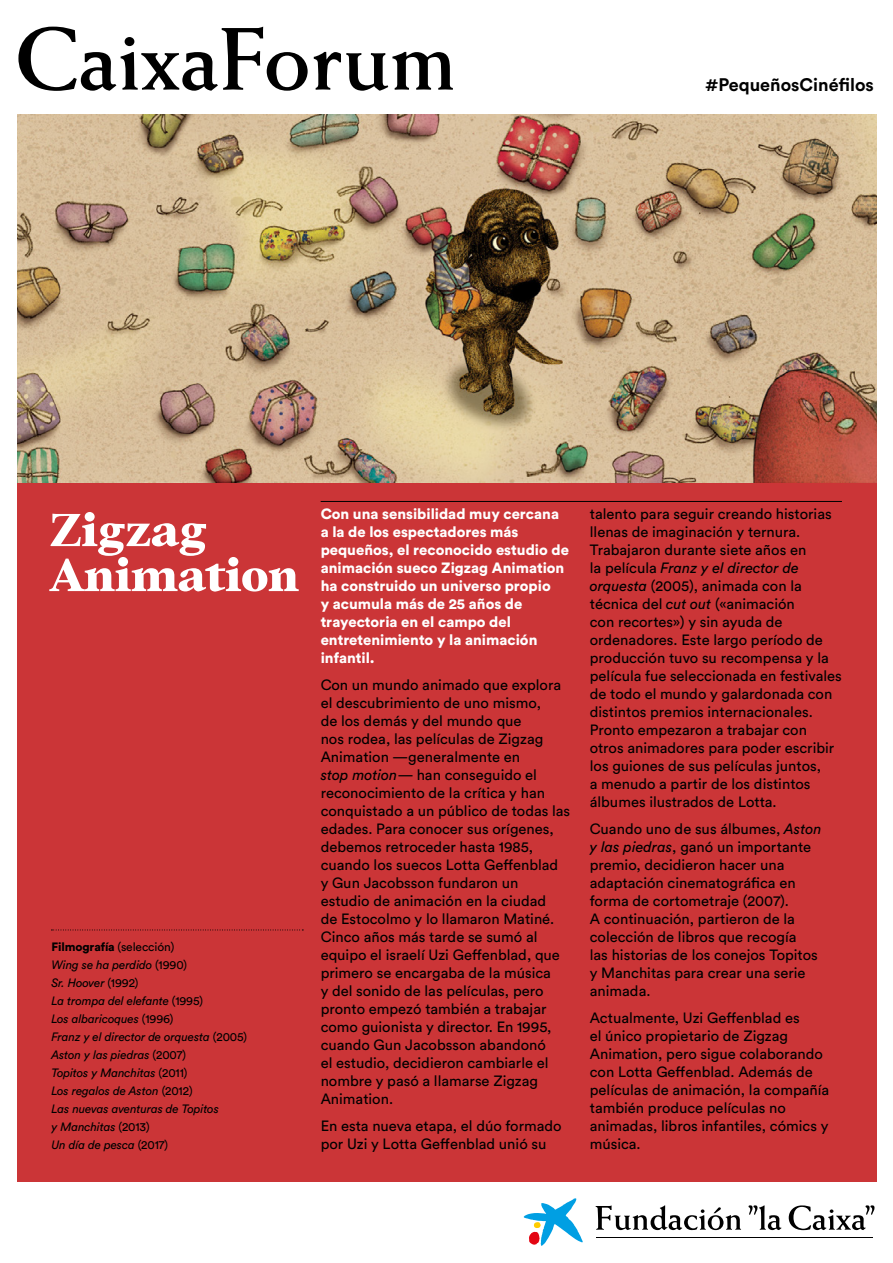
<style>
.page{position:relative;width:893px;height:1263px;background:#fff}
.page>*{position:absolute;margin:0;border:0;box-sizing:border-box;transform-origin:0 0}
.t1{font:800 51px/45px "Addington CF";color:#fff}
.t2{font:700 18px "Circular Std";color:#000}
.t3{font:14.85px/18px "Circular Std";color:#000}
.t4{font:900 14.85px/18px "Circular Std";color:#fff}
.t5{font:italic 12px/18px "Circular Std";letter-spacing:-.01em;color:#000}
.s1{font-weight:900;font-style:normal}
.s2{font-style:normal}
.s3{font-style:italic}
</style>
<div class="page">
<div style="left:17px;top:114px;width:859px;height:1149px;background:#cb3537"></div>
<svg style="left:18px;top:27px;width:290px;height:64px"></svg>
<svg style="left:314px;top:52px;width:139px;height:39px"></svg>
<div style="left:0;top:1182px;width:893px;height:81px;background:#fff"></div>
<svg style="left:524px;top:1198px;width:59px;height:48px"></svg>
<hr style="left:596px;top:1237px;width:277px;height:1px;background:#000">
<svg style="left:596px;top:1205px;width:145px;height:25px"></svg>
<svg style="left:748px;top:1205px;width:33px;height:25px"></svg>
<svg style="left:789px;top:1205px;width:86px;height:25px"></svg>
<hr style="left:321px;top:501px;width:521px;height:1px;background:#000">
<img style="left:17px;top:115px;width:859px;height:367px">
<svg style="left:51px;top:929px;width:252px;height:1px"></svg>
<p class="t2" style="left:705px;top:73px;width:170px">#PequeñosCinéfilos</p>
<h1 class="t1" style="left:50px;top:510px;width:251px">Zigzag<br>Animation</h1>
<p class="t5" style="left:51px;top:938px;width:197px"><span class="s1">Filmografía</span> <span class="s2">(selección)<br></span>Wing se ha perdido <span class="s2">(1990)<br></span>Sr. Hoover <span class="s2">(1992)<br></span>La trompa del elefante <span class="s2">(1995)<br></span>Los albaricoques <span class="s2">(1996)<br></span>Franz y el director de orquesta <span class="s2">(2005)<br></span>Aston y las piedras <span class="s2">(2007)<br></span>Topitos y Manchitas <span class="s2">(2011)<br></span>Los regalos de Aston <span class="s2">(2012)<br></span>Las nuevas aventuras de Topitos<br>y Manchitas <span class="s2">(2013)<br></span>Un día de pesca <span class="s2">(2017)</span></p>
<p class="t4" style="left:321px;top:504px;width:250px">Con una sensibilidad muy cercana a la de los espectadores más pequeños, el reconocido estudio de animación sueco Zigzag Animation ha construido un universo propio<br>y acumula más de 25 años de trayectoria en el campo del entretenimiento y la animación infantil.</p>
<p class="t3" style="left:321px;top:676px;width:251px">Con un mundo animado que explora el descubrimiento de uno mismo,<br>de los demás y del mundo que<br>nos rodea, las películas de Zigzag<br>Animation —generalmente en<br><span class="s3">stop motion</span>— han conseguido el reconocimiento de la crítica y han conquistado a un público de todas las edades. Para conocer sus orígenes, debemos retroceder hasta 1985, cuando los suecos Lotta Geffenblad<br>y Gun Jacobsson fundaron un estudio de animación en la ciudad<br>de Estocolmo y lo llamaron Matiné.<br>Cinco años más tarde se sumó al equipo el israelí Uzi Geffenblad, que primero se encargaba de la música<br>y del sonido de las películas, pero pronto empezó también a trabajar como guionista y director. En 1995, cuando Gun Jacobsson abandonó<br>el estudio, decidieron cambiarle el nombre y pasó a llamarse Zigzag<br>Animation.</p>
<p class="t3" style="left:321px;top:1116px;width:242px">En esta nueva etapa, el dúo formado por Uzi y Lotta Geffenblad unió su</p>
<p class="t3" style="left:590px;top:504px;width:254px">talento para seguir creando historias llenas de imaginación y ternura.<br>Trabajaron durante siete años en<br>la película <span class="s3">Franz y el director de orquesta</span> (2005), animada con la técnica del <span class="s3">cut out</span> («animación<br>con recortes») y sin ayuda de ordenadores. Este largo período de producción tuvo su recompensa y la película fue seleccionada en festivales de todo el mundo y galardonada con distintos premios internacionales.<br>Pronto empezaron a trabajar con otros animadores para poder escribir los guiones de sus películas juntos,<br>a menudo a partir de los distintos álbumes ilustrados de Lotta.</p>
<p class="t3" style="left:590px;top:819px;width:233px">Cuando uno de sus álbumes, <span class="s3">Aston y las piedras</span>, ganó un importante premio, decidieron hacer una adaptación cinematográfica en forma de cortometraje (2007).<br>A continuación, partieron de la colección de libros que recogía<br>las historias de los conejos Topitos y Manchitas para crear una serie animada.</p>
<p class="t3" style="left:590px;top:1008px;width:241px">Actualmente, Uzi Geffenblad es<br>el único propietario de Zigzag<br>Animation, pero sigue colaborando con Lotta Geffenblad. Además de películas de animación, la compañía también produce películas no animadas, libros infantiles, cómics y música.</p>
</div>
